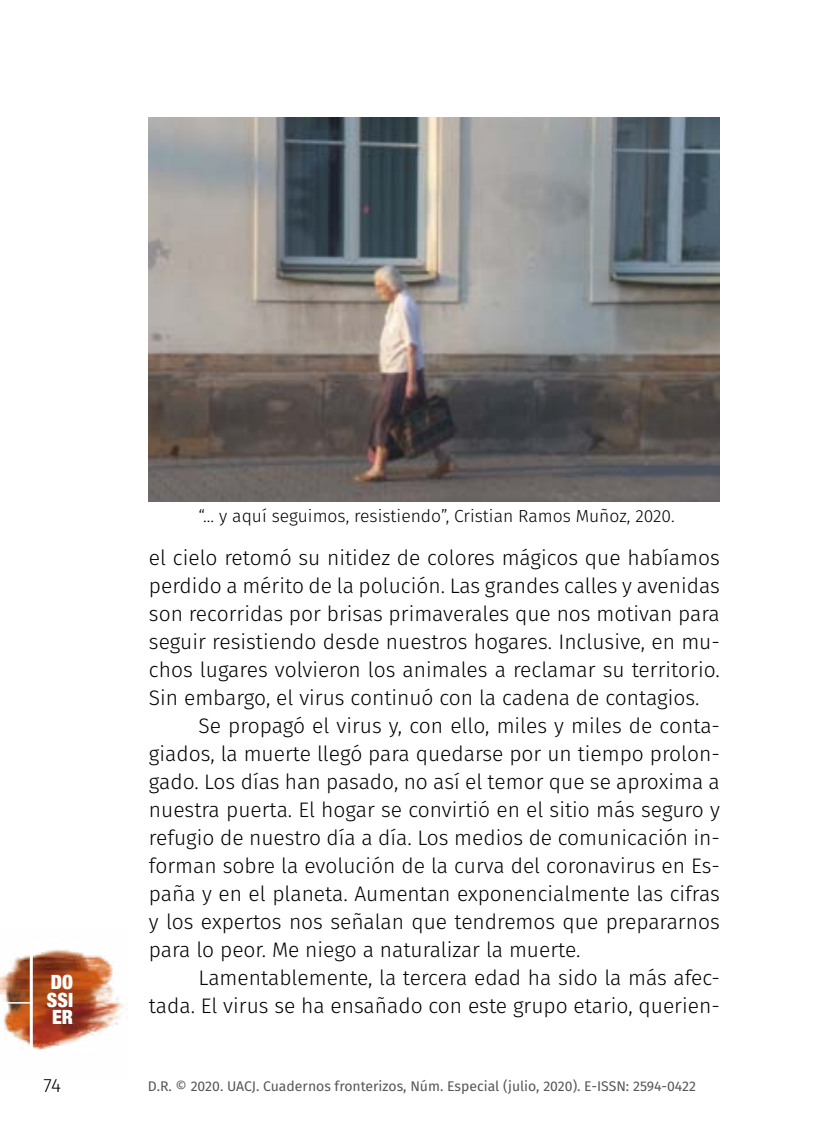
<style>
.page{position:relative;width:839px;height:1141px;background:#fff}
.page>*{position:absolute;margin:0;border:0;box-sizing:border-box;transform-origin:0 0}
.t1{font:300 21px "Fira Sans";color:#000}
.t2{font:900 condensed 19.6px/17.5px "Helvetica Neue";color:#fff;text-align:justify}
.t3{font:300 19.25px "Fira Sans";color:#000}
.t4{font:300 17.5px "Fira Sans";color:#000}
.t5{font:14px "Fira Sans Regular 3";color:#575756}
</style>
<div class="page">
<img style="left:0;top:949px;width:124px;height:91px">
<hr style="left:0;top:1002px;width:33px;height:2px;background:#fff">
<img style="left:20px;top:950px;width:76px;height:100px">
<img style="left:149px;top:118px;width:570px;height:383px">
<p class="t2" style="left:47px;top:973px;width:28px">DO SSI ER</p>
<p class="t3" style="left:43px;top:1072px;width:19px">74</p>
<p class="t4" style="left:198px;top:504px;width:477px">“… y aquí seguimos, resistiendo”, Cristian Ramos Muñoz, 2020.</p>
<p class="t1" style="left:149px;top:543px;width:572px">el cielo retomó su nitidez de colores mágicos que habíamos</p>
<p class="t1" style="left:149px;top:571px;width:572px">perdido a mérito de la polución. Las grandes calles y avenidas</p>
<p class="t1" style="left:149px;top:599px;width:572px">son recorridas por brisas primaverales que nos motivan para</p>
<p class="t1" style="left:149px;top:627px;width:572px">seguir resistiendo desde nuestros hogares. Inclusive, en mu-</p>
<p class="t1" style="left:149px;top:655px;width:572px">chos lugares volvieron los animales a reclamar su territorio.</p>
<p class="t1" style="left:149px;top:683px;width:552px">Sin embargo, el virus continuó con la cadena de contagios.</p>
<p class="t1" style="left:198px;top:711px;width:522px">Se propagó el virus y, con ello, miles y miles de conta-</p>
<p class="t1" style="left:149px;top:739px;width:572px">giados, la muerte llegó para quedarse por un tiempo prolon-</p>
<p class="t1" style="left:149px;top:767px;width:572px">gado. Los días han pasado, no así el temor que se aproxima a</p>
<p class="t1" style="left:149px;top:795px;width:572px">nuestra puerta. El hogar se convirtió en el sitio más seguro y</p>
<p class="t1" style="left:149px;top:823px;width:572px">refugio de nuestro día a día. Los medios de comunicación in-</p>
<p class="t1" style="left:149px;top:851px;width:572px">forman sobre la evolución de la curva del coronavirus en Es-</p>
<p class="t1" style="left:149px;top:879px;width:572px">paña y en el planeta. Aumentan exponencialmente las cifras</p>
<p class="t1" style="left:149px;top:907px;width:572px">y los expertos nos señalan que tendremos que prepararnos</p>
<p class="t1" style="left:149px;top:935px;width:433px">para lo peor. Me niego a naturalizar la muerte.</p>
<p class="t1" style="left:198px;top:963px;width:522px">Lamentablemente, la tercera edad ha sido la más afec-</p>
<p class="t1" style="left:149px;top:991px;width:572px">tada. El virus se ha ensañado con este grupo etario, querien-</p>
<p class="t5" style="left:148px;top:1075px;width:549px">D.R. © 2020. UACJ. Cuadernos fronterizos, Núm. Especial (julio, 2020). E-ISSN: 2594-0422</p>
</div>
